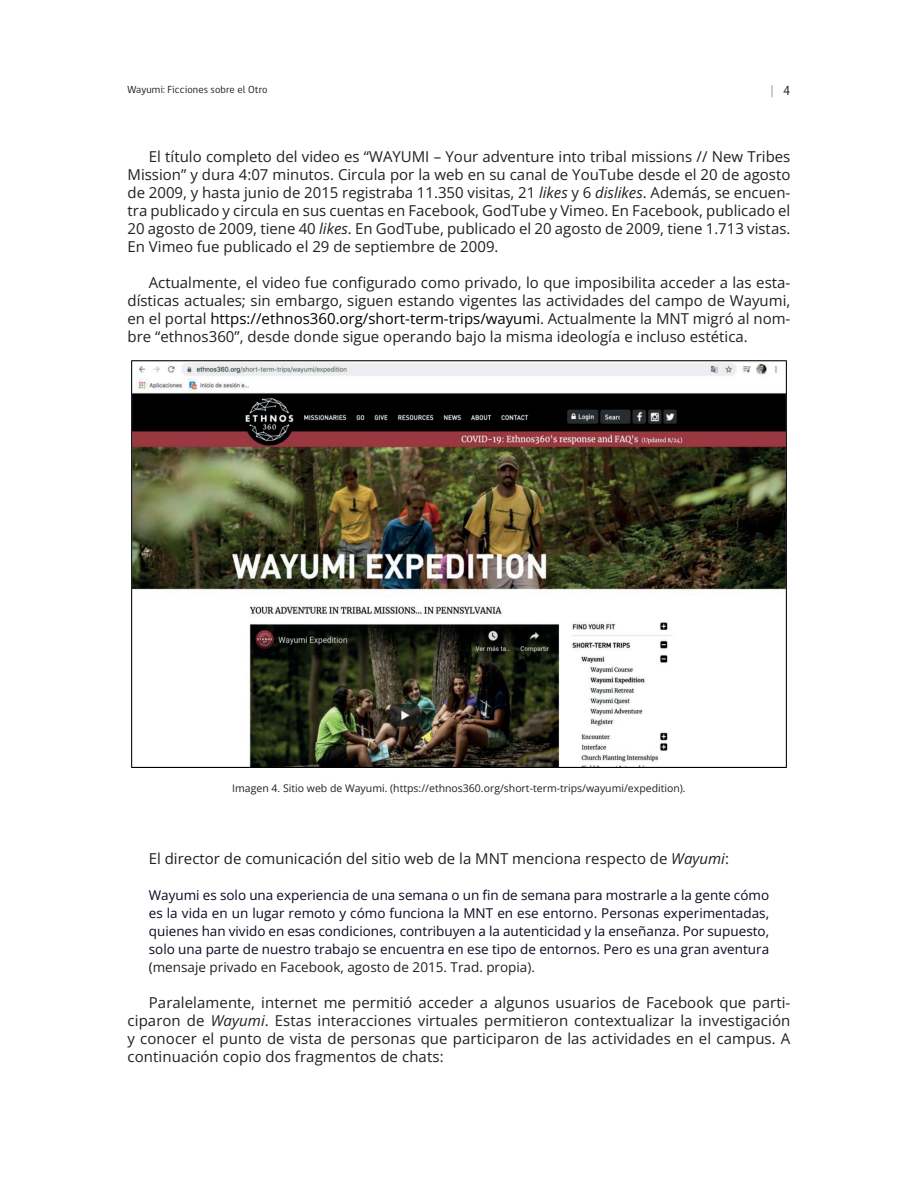
<style>
.page{position:relative;width:918px;height:1188px;background:#fff}
.page>*{position:absolute;margin:0;border:0;box-sizing:border-box;transform-origin:0 0}
.t1{font:15px/18px "Open Sans";color:#231f20;text-align:justify}
.t2{font:13.5px/18px "Open Sans";color:#070a1f;text-align:justify}
.t3{font:13.5px "gob CL";color:#808285}
.t4{font:10.5px "Open Sans";color:#231f20}
.t5{font:10.5px "gob CL";letter-spacing:.01em;color:#231f20}
.s1{color:#231f20}
.s2{font-style:italic}
.s3{color:#000001}
</style>
<div class="page">
<img style="left:132px;top:360px;width:654px;height:408px">
<p class="t5" style="left:128px;top:82px;width:142px">Wayumi: Ficciones sobre el Otro</p>
<p class="t3" style="left:770px;top:82px;width:22px">| <span class="s1">4</span></p>
<p class="t1" style="left:128px;top:147px;width:664px;text-indent:21px">El título completo del video es “WAYUMI – Your adventure into tribal missions // New Tribes Mission” y dura 4:07 minutos. Circula por la web en su canal de YouTube desde el 20 de agosto de 2009, y hasta junio de 2015 registraba 11.350 visitas, 21 <span class="s2">likes</span> y 6 <span class="s2">dislikes</span>. Además, se encuen&shy;tra publicado y circula en sus cuentas en Facebook, GodTube y Vimeo. En Facebook, publicado el 20 agosto de 2009, tiene 40 <span class="s2">likes</span>. En GodTube, publicado el 20 agosto de 2009, tiene 1.713 vistas.<br>En Vimeo fue publicado el 29 de septiembre de 2009.</p>
<p class="t1" style="left:128px;top:273px;width:664px;text-indent:21px">Actualmente, el video fue configurado como privado, lo que imposibilita acceder a las esta&shy;dísticas actuales; sin embargo, siguen estando vigentes las actividades del campo de Wayumi, en el portal <span class="s3">https://ethnos360.org/short-term-trips/wayumi</span>. Actualmente la MNT migró al nom&shy;bre “ethnos360”, desde donde sigue operando bajo la misma ideología e incluso estética.</p>
<p class="t4" style="left:232px;top:781px;width:455px">Imagen 4. Sitio web de Wayumi. (https://ethnos360.org/short-term-trips/wayumi/expedition).</p>
<p class="t1" style="left:149px;top:849px;width:582px">El director de comunicación del sitio web de la MNT menciona respecto de <span class="s2">Wayumi</span>:</p>
<p class="t2" style="left:149px;top:886px;width:622px">Wayumi es solo una experiencia de una semana o un fin de semana para mostrarle a la gente cómo es la vida en un lugar remoto y cómo funciona la MNT en ese entorno. Personas experimentadas, quienes han vivido en esas condiciones, contribuyen a la autenticidad y la enseñanza. Por supuesto, solo una parte de nuestro trabajo se encuentra en ese tipo de entornos. Pero es una gran aventura (<span class="s1">mensaje privado en Facebook, agosto de 2015. Trad. propia).</span></p>
<p class="t1" style="left:128px;top:993px;width:664px;text-indent:21px">Paralelamente, internet me permitió acceder a algunos usuarios de Facebook que parti&shy;ciparon de <span class="s2">Wayumi</span>. Estas interacciones virtuales permitieron contextualizar la investigación y conocer el punto de vista de personas que participaron de las actividades en el campus. A continuación copio dos fragmentos de chats:</p>
</div>
